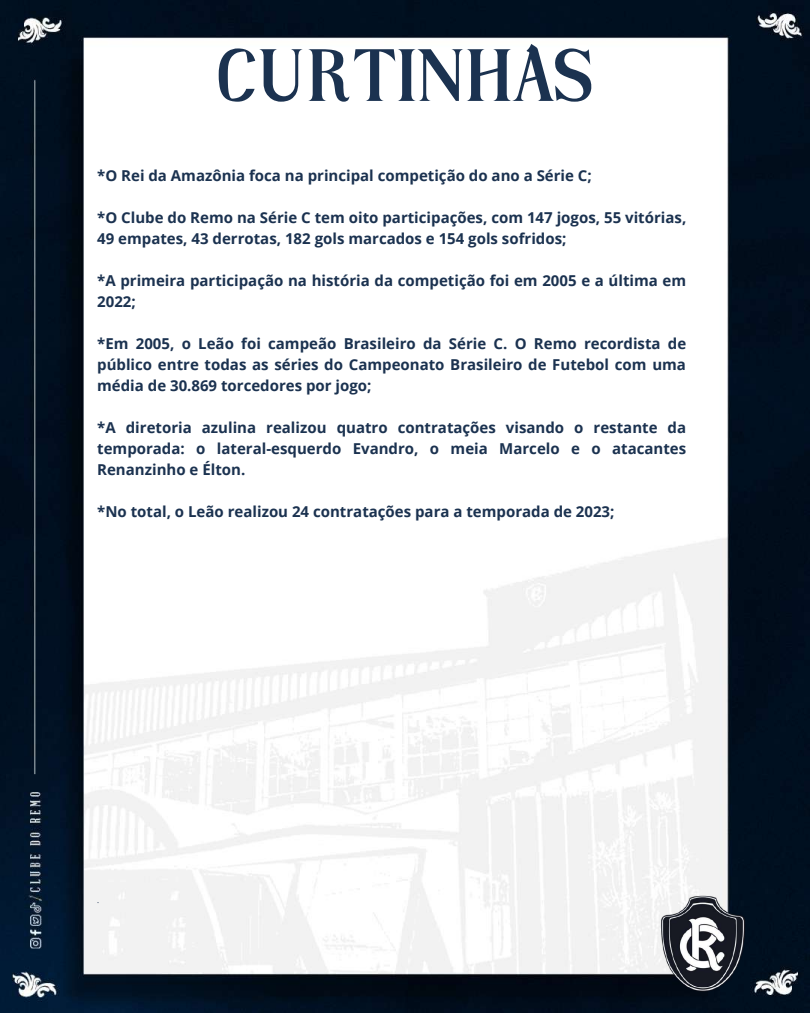
<style>
.page{position:relative;width:810px;height:1013px;background:#fff}
.page>*{position:absolute;margin:0;border:0;box-sizing:border-box;transform-origin:0 0}
.t1{font:700 76px "Tropikal";color:#1b3250}
.t2{font:700 15px/21px "Open Sans";color:#1b3250}
.t3{font:7.6px "Open Sans";color:#1b3250}
</style>
<div class="page">
<img style="left:0;top:0;width:810px;height:1012px">
<img style="left:633px;top:873px;width:140px;height:139px">
<h1 class="t1" style="left:216px;top:44px;width:379px">CURTINHAS</h1>
<p class="t2" style="left:97px;top:164px;width:496px">*O Rei da Amazônia foca na principal competição do ano a Série C;</p>
<p class="t2" style="left:97px;top:206px;width:591px">*O Clube do Remo na Série C tem oito participações, com 147 jogos, 55 vitórias,<br>49 empates, 43 derrotas, 182 gols marcados e 154 gols sofridos;</p>
<p class="t2" style="left:97px;top:269px;width:591px">*A primeira participação na história da competição foi em 2005 e a última em<br>2022;</p>
<p class="t2" style="left:97px;top:332px;width:591px;text-align:justify">*Em 2005, o Leão foi campeão Brasileiro da Série C. O Remo recordista de público entre todas as séries do Campeonato Brasileiro de Futebol com uma média de 30.869 torcedores por jogo;</p>
<p class="t2" style="left:97px;top:416px;width:591px;text-align:justify">*A diretoria azulina realizou quatro contratações visando o restante da temporada: o lateral-esquerdo Evandro, o meia Marcelo e o atacantes Renanzinho e Élton.</p>
<p class="t2" style="left:97px;top:500px;width:519px">*No total, o Leão realizou 24 contratações para a temporada de 2023;</p>
<p class="t3" style="left:97px;top:895px;width:4px">.</p>
</div>
